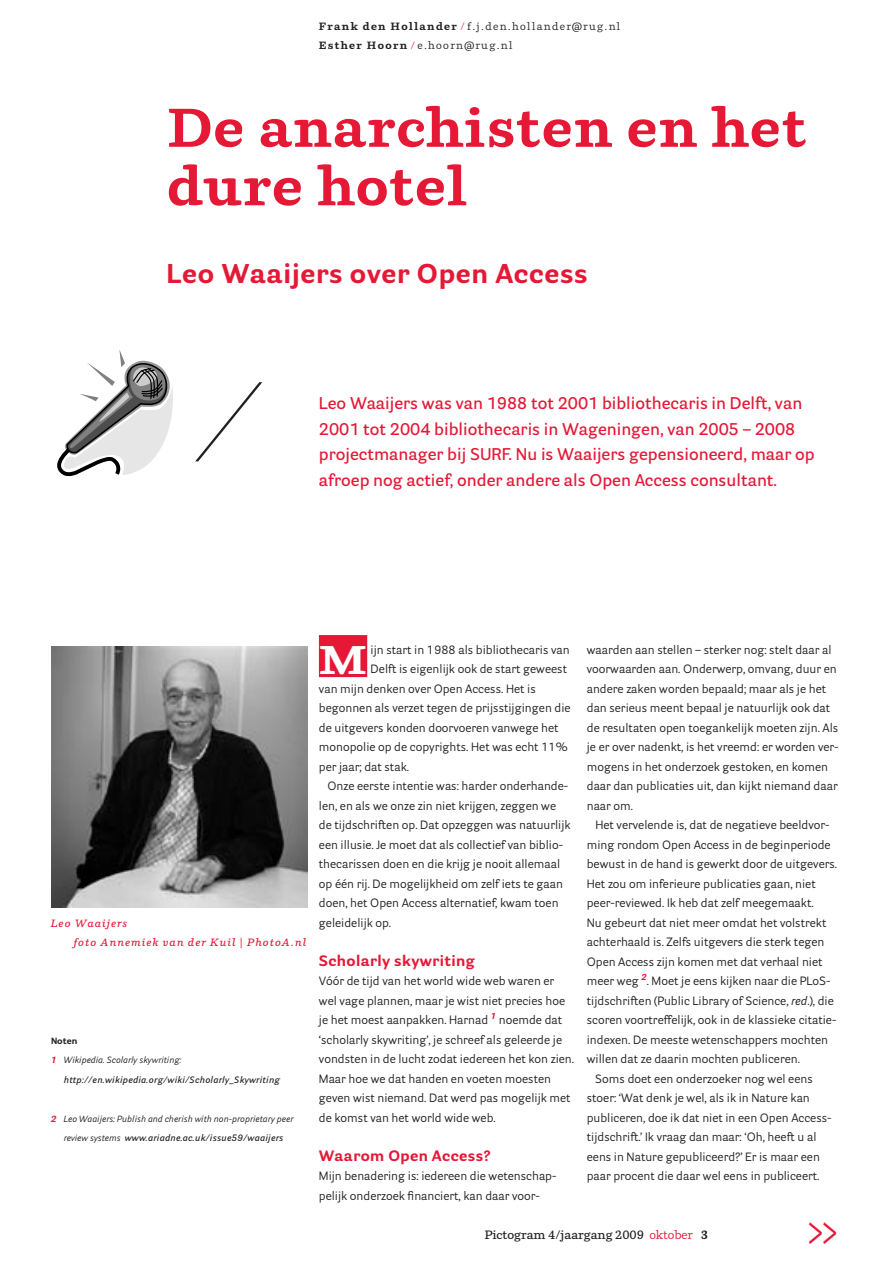
<style>
.page{position:relative;width:893px;height:1263px;background:#fff}
.page>*{position:absolute;margin:0;border:0;box-sizing:border-box;transform-origin:0 0}
.t1{font:700 54px/58.5px "Parry";letter-spacing:.025em;color:#e51836}
.t2{font:45px "Parry";color:#e51836;scale:.7 1}
.t3{font:700 39.75px "Parry";color:#fff;scale:1.15 1}
.t4{font:700 27px "Parry Grotesque";letter-spacing:.025em;color:#e51836}
.t5{font:600 16.5px/25.5px "Parry Grotesque";color:#e51836}
.t6{font:700 15px "Parry Grotesque";letter-spacing:.025em;color:#e51836}
.t7{font:12px/19.5px "Parry Grotesque";color:#231f20}
.t8{font:600 12px "Parry";color:#231f20}
.t9{font:10.5px/19.5px "Parry";letter-spacing:.125em;color:#231f20}
.t10{font:italic 600 10.5px/19.5px "Parry";letter-spacing:.1em;color:#e51836}
.t11{font:italic 9px/19.5px "Parry Grotesque";color:#231f20;text-align:center}
.t12{font:italic 600 9px "Parry Grotesque";letter-spacing:.025em;color:#231f20}
.t13{font:700 9px "Parry Grotesque";color:#231f20}
.s1{font-weight:700}
.s2{color:#e51836}
.s3{font-weight:700;color:#e51836}
.s4{font-weight:600}
.s5{font-style:italic}
.s6{font-weight:400;color:#e51836}
</style>
<div class="page">
<div style="left:319px;top:635px;width:48px;height:42px;background:#e51836"></div>
<svg style="left:195px;top:382px;width:68px;height:80px"></svg>
<svg style="left:57px;top:350px;width:116px;height:127px"></svg>
<img style="left:51px;top:646px;width:256px;height:261px">
<p class="t9" style="left:319px;top:16px;width:303px"><span class="s1">Frank den Hollander</span> <span class="s2">/</span> f.j.den.hollander@rug.nl<br><span class="s1">Esther Hoorn</span> <span class="s2">/</span> e.hoorn@rug.nl</p>
<h1 class="t1" style="left:167px;top:97px;width:641px">De anarchisten en het dure hotel</h1>
<h3 class="t4" style="left:166px;top:256px;width:423px">Leo Waaijers over Open Access</h3>
<p class="t5" style="left:319px;top:390px;width:497px">Leo Waaijers was van 1988 tot 2001 bibliothecaris in Delft, van 2001 tot 2004 bibliothecaris in Wageningen, van 2005 – 2008 projectmanager bij SURF. Nu is Waaijers gepensioneerd, maar op afroep nog actief, onder andere als Open Access consultant.</p>
<p class="t10" style="left:74px;top:913px;width:234px;text-indent:-23px">Leo Waaijers<br>foto Annemiek van der Kuil | PhotoA.nl</p>
<p class="t13" style="left:51px;top:1035px;width:28px">Noten</p>
<p class="t11" style="left:51px;top:1050px;width:132px"><span class="s3">1</span> Wikipedia. Scolarly skywriting:</p>
<p class="t12" style="left:64px;top:1074px;width:218px">http://en.wikipedia.org/wiki/Scholarly_Skywriting</p>
<p class="t11" style="left:51px;top:1109px;width:244px"><span class="s3">2</span> Leo Waaijers: Publish and cherish with non-proprietary peer review systems <span class="s4">www.ariadne.ac.uk/issue59/waaijers</span></p>
<h3 class="t3" style="left:319px;top:635px;width:44px">M</h3>
<p class="t7" style="left:371px;top:639px;width:201px">ijn start in 1988 als bibliothecaris van</p>
<p class="t7" style="left:371px;top:659px;width:198px">Delft is eigenlijk ook de start geweest</p>
<p class="t7" style="left:319px;top:678px;width:218px">van mijn denken over Open Access. Het is</p>
<p class="t7" style="left:319px;top:698px;width:253px">begonnen als verzet tegen de prijsstijgingen die</p>
<p class="t7" style="left:319px;top:717px;width:241px">de uitgevers konden doorvoeren vanwege het</p>
<p class="t7" style="left:319px;top:737px;width:250px">monopolie op de copyrights. Het was echt 11%</p>
<p class="t7" style="left:319px;top:756px;width:92px">per jaar; dat stak.</p>
<p class="t7" style="left:327px;top:776px;width:242px">Onze eerste intentie was: harder onderhande-</p>
<p class="t7" style="left:319px;top:795px;width:239px">len, en als we onze zin niet krijgen, zeggen we</p>
<p class="t7" style="left:319px;top:815px;width:253px">de tijdschriften op. Dat opzeggen was natuurlijk</p>
<p class="t7" style="left:319px;top:834px;width:246px">een illusie. Je moet dat als collectief van biblio-</p>
<p class="t7" style="left:319px;top:854px;width:243px">thecarissen doen en die krijg je nooit allemaal</p>
<p class="t7" style="left:319px;top:873px;width:246px">op één rij. De mogelijkheid om zelf iets te gaan</p>
<p class="t7" style="left:319px;top:893px;width:241px">doen, het Open Access alternatief, kwam toen</p>
<p class="t7" style="left:319px;top:912px;width:74px">geleidelijk op.</p>
<p class="t6" style="left:319px;top:951px;width:157px">Scholarly skywriting</p>
<p class="t7" style="left:319px;top:971px;width:257px">Vóór de tijd van het world wide web waren er wel vage plannen, maar je wist niet precies hoe je het moest aanpakken. Harnad <sup>1</sup> noemde dat ‘scholarly skywriting’, je schreef als geleerde je vondsten in de lucht zodat iedereen het kon zien.<br>Maar hoe we dat handen en voeten moesten geven wist niemand. Dat werd pas mogelijk met de komst van het world wide web.</p>
<p class="t6" style="left:319px;top:1146px;width:173px">Waarom Open Access?</p>
<p class="t7" style="left:319px;top:1166px;width:239px">Mijn benadering is: iedereen die wetenschap&shy;pelijk onderzoek financiert, kan daar voor-</p>
<p class="t7" style="left:587px;top:639px;width:253px">waarden aan stellen – sterker nog: stelt daar al voorwaarden aan. Onderwerp, omvang, duur en andere zaken worden bepaald; maar als je het dan serieus meent bepaal je natuurlijk ook dat de resultaten open toegankelijk moeten zijn. Als je er over nadenkt, is het vreemd: er worden ver&shy;mogens in het onderzoek gestoken, en komen daar dan publicaties uit, dan kijkt niemand daar naar om.</p>
<p class="t7" style="left:595px;top:815px;width:236px">Het vervelende is, dat de negatieve beeldvor-</p>
<p class="t7" style="left:587px;top:834px;width:245px">ming rondom Open Access in de beginperiode</p>
<p class="t7" style="left:587px;top:854px;width:252px">bewust in de hand is gewerkt door de uitgevers.</p>
<p class="t7" style="left:587px;top:873px;width:230px">Het zou om inferieure publicaties gaan, niet</p>
<p class="t7" style="left:587px;top:893px;width:228px">peer-reviewed. Ik heb dat zelf meegemaakt.</p>
<p class="t7" style="left:587px;top:912px;width:241px">Nu gebeurt dat niet meer omdat het volstrekt</p>
<p class="t7" style="left:587px;top:932px;width:239px">achterhaald is. Zelfs uitgevers die sterk tegen</p>
<p class="t7" style="left:587px;top:951px;width:237px">Open Access zijn komen met dat verhaal niet</p>
<p class="t7" style="left:587px;top:971px;width:245px">meer weg <sup>2</sup>. Moet je eens kijken naar die PLoS-</p>
<p class="t7" style="left:587px;top:990px;width:248px">tijdschriften (Public Library of Science, <span class="s5">red</span>.), die</p>
<p class="t7" style="left:587px;top:1010px;width:251px">scoren voortreffelijk, ook in de klassieke citatie-</p>
<p class="t7" style="left:587px;top:1029px;width:243px">indexen. De meeste wetenschappers mochten</p>
<p class="t7" style="left:587px;top:1049px;width:215px">willen dat ze daarin mochten publiceren.</p>
<p class="t7" style="left:595px;top:1068px;width:219px">Soms doet een onderzoeker nog wel eens</p>
<p class="t7" style="left:587px;top:1088px;width:225px">stoer: ‘Wat denk je wel, als ik in Nature kan</p>
<p class="t7" style="left:587px;top:1107px;width:246px">publiceren, doe ik dat niet in een Open Access-</p>
<p class="t7" style="left:587px;top:1127px;width:231px">tijdschrift.’ Ik vraag dan maar: ‘Oh, heeft u al</p>
<p class="t7" style="left:587px;top:1146px;width:235px">eens in Nature gepubliceerd?’ Er is maar een</p>
<p class="t7" style="left:587px;top:1166px;width:234px">paar procent die daar wel eens in publiceert.</p>
<p class="t8" style="left:484px;top:1227px;width:225px">Pictogram 4/jaargang 2009 <span class="s6">oktober</span> <span class="s1">3</span></p>
<h2 class="t2" style="left:806px;top:1205px;width:49px">&gt;&gt;</h2>
</div>
